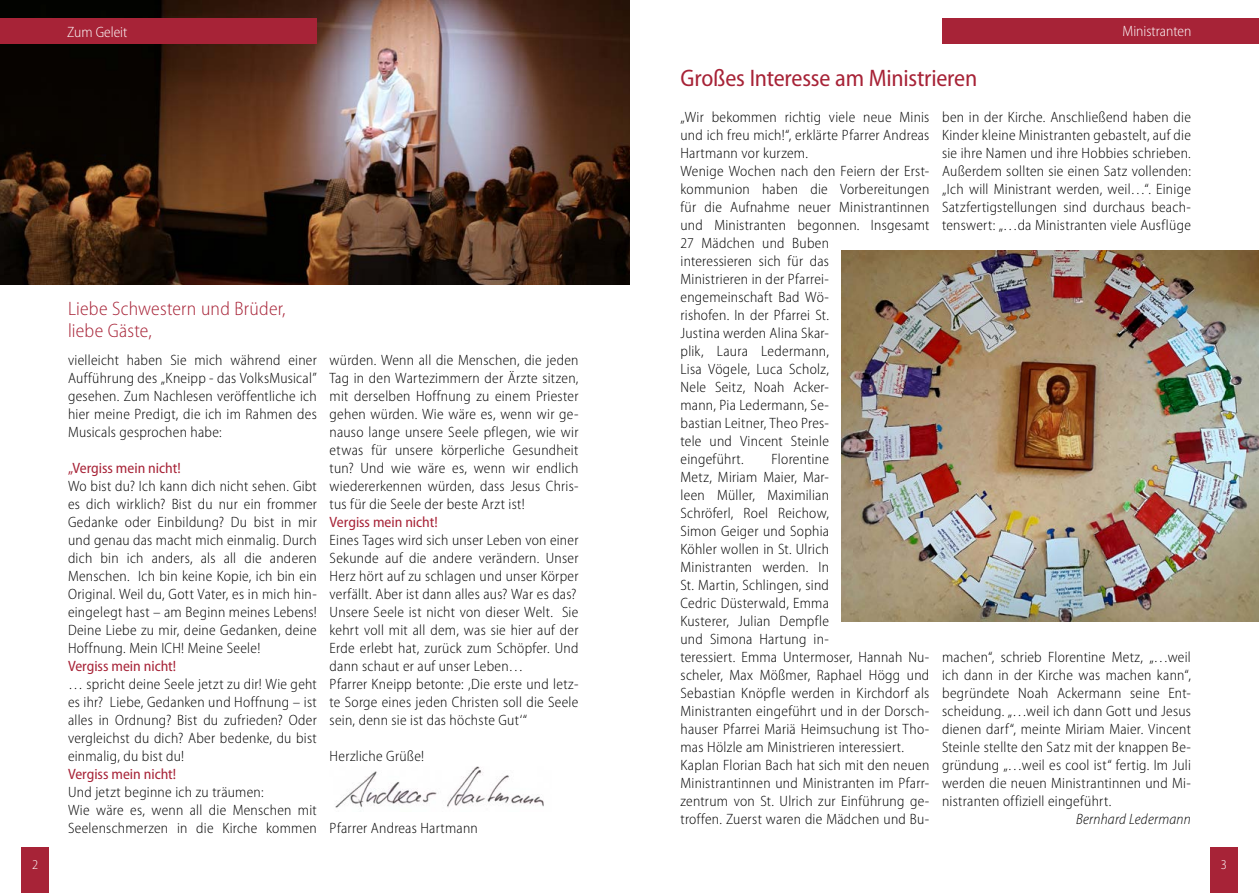
<style>
.page{position:relative;width:1259px;height:893px;background:#fff}
.page>*{position:absolute;margin:0;border:0;box-sizing:border-box;transform-origin:0 0}
.t1{font:semi-condensed 24px "Myriad Pro";letter-spacing:-.01em;color:#a72337}
.t2{font:300 semi-condensed 19.5px/22.5px "Myriad Pro";letter-spacing:.01em;color:#a72337}
.t3{font:300 semi-condensed 15px/18px "Myriad Pro";letter-spacing:.015em;color:#000;text-align:justify}
.t4{font:semi-condensed 15px "Myriad Pro";color:#a72337}
.t5{font:300 semi-condensed 15px "Myriad Pro";color:#fff}
.t6{font:italic 300 semi-condensed 15px "Myriad Pro";letter-spacing:.015em;color:#000}
.t7{font:300 semi-condensed 13.5px "Myriad Pro";color:#fff}
</style>
<div class="page">
<img style="left:0;top:0;width:629px;height:284px">
<div style="left:942px;top:18px;width:317px;height:26px;background:#a72337"></div>
<div style="left:21px;top:847px;width:28px;height:46px;background:#a72337"></div>
<div style="left:1209px;top:847px;width:28px;height:46px;background:#a72337"></div>
<div style="left:0;top:18px;width:317px;height:26px;background:#a72337"></div>
<img style="left:841px;top:251px;width:418px;height:370px">
<img style="left:335px;top:766px;width:209px;height:42px">
<p class="t5" style="left:67px;top:24px;width:62px">Zum Geleit</p>
<p class="t5" style="left:1122px;top:23px;width:70px">Ministranten</p>
<h1 class="t1" style="left:680px;top:65px;width:298px">Großes Interesse am Ministrieren</h1>
<p class="t3" style="left:680px;top:108px;width:250px;text-align:left">„Wir bekommen richtig viele neue Minis und ich freu mich!“, erklärte Pfarrer Andreas<br>Hartmann vor kurzem.<br>Wenige Wochen nach den Feiern der Erst&shy;kommunion haben die Vorbereitungen für die Aufnahme neuer Ministrantinnen und Ministranten begonnen. Insgesamt<br>27 Mädchen und Buben<br>interessieren sich für das<br>Ministrieren in der Pfarrei-<br>engemeinschaft Bad Wö-<br>rishofen. In der Pfarrei St.<br>Justina werden Alina Skar-<br>plik, Laura Ledermann,<br>Lisa Vögele, Luca Scholz,<br>Nele Seitz, Noah Acker-<br>mann, Pia Ledermann, Se-<br>bastian Leitner, Theo Pres-<br>tele und Vincent Steinle<br>eingeführt.</p>
<p class="t3" style="left:942px;top:108px;width:250px">ben in der Kirche. Anschließend haben die Kinder kleine Ministranten gebastelt, auf die sie ihre Namen und ihre Hobbies schrieben.<br>Außerdem sollten sie einen Satz vollenden: „Ich will Ministrant werden, weil…“. Einige Satzfertigstellungen sind durchaus beach&shy;tenswert: „…da Ministranten viele Ausflüge</p>
<h2 class="t2" style="left:68px;top:298px;width:219px">Liebe Schwestern und Brüder, liebe Gäste,</h2>
<p class="t3" style="left:68px;top:351px;width:250px">vielleicht haben Sie mich während einer Aufführung des „Kneipp - das VolksMusical” gesehen. Zum Nachlesen veröffentliche ich hier meine Predigt, die ich im Rahmen des Musicals gesprochen habe:</p>
<p class="t4" style="left:68px;top:460px;width:114px">„Vergiss mein nicht!</p>
<p class="t3" style="left:68px;top:477px;width:250px">Wo bist du? Ich kann dich nicht sehen. Gibt es dich wirklich? Bist du nur ein frommer Gedanke oder Einbildung? Du bist in mir und genau das macht mich einmalig. Durch dich bin ich anders, als all die anderen Menschen. Ich bin keine Kopie, ich bin ein Original. Weil du, Gott Vater, es in mich hin&shy;eingelegt hast – am Beginn meines Lebens!<br>Deine Liebe zu mir, deine Gedanken, deine Hoffnung. Mein ICH! Meine Seele!</p>
<p class="t4" style="left:68px;top:658px;width:110px">Vergiss mein nicht!</p>
<p class="t3" style="left:68px;top:675px;width:250px">… spricht deine Seele jetzt zu dir! Wie geht es ihr? Liebe, Gedanken und Hoffnung – ist alles in Ordnung? Bist du zufrieden? Oder vergleichst du dich? Aber bedenke, du bist einmalig, du bist du!</p>
<p class="t4" style="left:68px;top:766px;width:110px">Vergiss mein nicht!</p>
<p class="t3" style="left:68px;top:783px;width:250px;text-align:left">Und jetzt beginne ich zu träumen:<br>Wie wäre es, wenn all die Menschen mit<br>Seelenschmerzen in die Kirche kommen</p>
<p class="t3" style="left:330px;top:351px;width:250px">würden. Wenn all die Menschen, die jeden Tag in den Wartezimmern der Ärzte sitzen, mit derselben Hoffnung zu einem Priester gehen würden. Wie wäre es, wenn wir ge&shy;nauso lange unsere Seele pflegen, wie wir etwas für unsere körperliche Gesundheit tun? Und wie wäre es, wenn wir endlich wiedererkennen würden, dass Jesus Chris&shy;tus für die Seele der beste Arzt ist!</p>
<p class="t4" style="left:330px;top:514px;width:110px">Vergiss mein nicht!</p>
<p class="t3" style="left:330px;top:531px;width:250px;text-align:left">Eines Tages wird sich unser Leben von einer Sekunde auf die andere verändern. Unser Herz hört auf zu schlagen und unser Körper verfällt. Aber ist dann alles aus? War es das?<br>Unsere Seele ist nicht von dieser Welt. Sie kehrt voll mit all dem, was sie hier auf der Erde erlebt hat, zurück zum Schöpfer. Und dann schaut er auf unser Leben…<br>Pfarrer Kneipp betonte: ‚Die erste und letz&shy;te Sorge eines jeden Christen soll die Seele sein, denn sie ist das höchste Gut‘“</p>
<p class="t3" style="left:330px;top:747px;width:96px">Herzliche Grüße!</p>
<p class="t3" style="left:680px;top:450px;width:250px;text-align:left;text-indent:91px">Florentine<br>Metz, Miriam Maier, Mar-<br>leen Müller, Maximilian<br>Schröferl, Roel Reichow,<br>Simon Geiger und Sophia<br>Köhler wollen in St. Ulrich<br>Ministranten werden. In<br>St. Martin, Schlingen, sind<br>Cedric Düsterwald, Emma<br>Kusterer, Julian Dempfle<br>und Simona Hartung in-<br>teressiert. Emma Untermoser, Hannah Nu&shy;scheler, Max Mößmer, Raphael Högg und<br>Sebastian Knöpfle werden in Kirchdorf als<br>Ministranten eingeführt und in der Dorsch&shy;hauser Pfarrei Mariä Heimsuchung ist Tho&shy;mas Hölzle am Ministrieren interessiert.<br>Kaplan Florian Bach hat sich mit den neuen<br>Ministrantinnen und Ministranten im Pfarr&shy;zentrum von St. Ulrich zur Einführung ge&shy;troffen. Zuerst waren die Mädchen und Bu-</p>
<p class="t3" style="left:942px;top:648px;width:250px">machen“, schrieb Florentine Metz, „…weil ich dann in der Kirche was machen kann“, begründete Noah Ackermann seine Ent&shy;scheidung. „…weil ich dann Gott und Jesus dienen darf“, meinte Miriam Maier. Vincent Steinle stellte den Satz mit der knappen Be&shy;gründung „…weil es cool ist“ fertig. Im Juli werden die neuen Ministrantinnen und Mi&shy;nistranten offiziell eingeführt.</p>
<p class="t6" style="left:1076px;top:811px;width:116px">Bernhard Ledermann</p>
<p class="t3" style="left:330px;top:819px;width:150px">Pfarrer Andreas Hartmann</p>
<p class="t7" style="left:32px;top:857px;width:8px">2</p>
<p class="t7" style="left:1220px;top:857px;width:8px">3</p>
</div>
